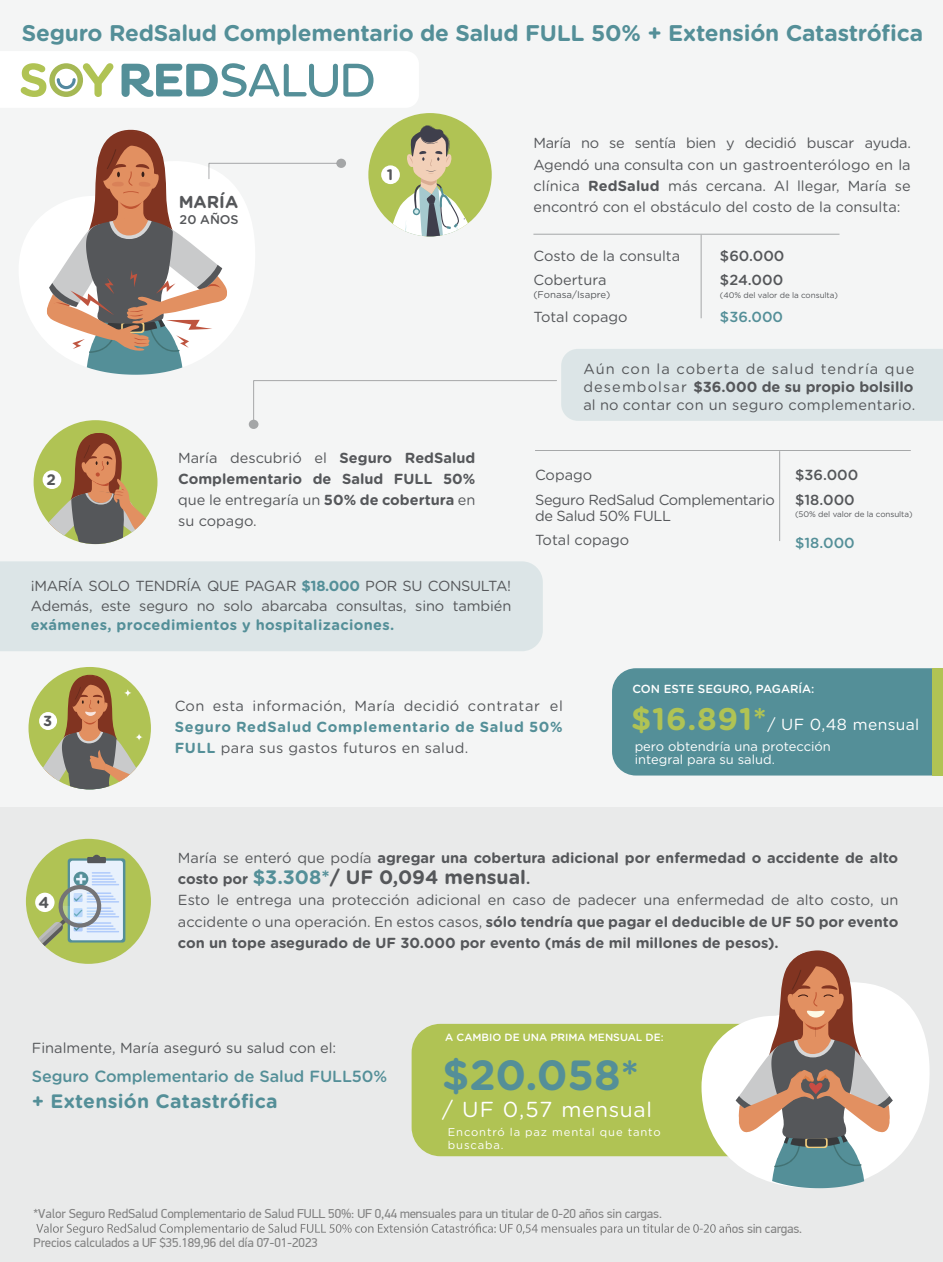
<style>
.page{position:relative;width:943px;height:1262px;background:#fff}
.page>*{position:absolute;margin:0;border:0;box-sizing:border-box;transform-origin:0 0}
.t1{font:700 42.15px "Gotham Rounded";color:#548f98}
.t2{font:700 31.28px "Gotham Rounded";color:#b0c354}
.t3{font:700 22.65px "Gotham Rounded";letter-spacing:-.01em;color:#548f98}
.t4{font:21.67px "Gotham Rounded";color:#fff}
.t5{font:700 19.42px "Gotham Rounded";color:#55575a}
.t6{font:700 19.42px "Gotham Rounded";letter-spacing:.015em;color:#548f98}
.t7{font:700 17.25px "Gotham Rounded";color:#55575a}
.t8{font:500 16.2px "Gotham Rounded";letter-spacing:-.01em;color:#548f98}
.t9{font:700 15.75px "Gotham Rounded";color:#55575a}
.t10{font:700 15.23px "Gotham Rounded";color:#55575a}
.t11{font:14.55px/21px "Gotham Rounded";color:#55575a;text-align:justify}
.t12{font:700 14.55px/21px "Gotham Rounded";color:#55575a;text-align:justify}
.t13{font:14.55px/18.1px "Gotham Rounded";letter-spacing:.025em;color:#55575a}
.t14{font:700 14.55px/21px "Gotham Rounded";letter-spacing:.05em;color:#548f98}
.t15{font:14.55px/24.3px "Gotham Rounded";letter-spacing:-.025em;color:#55575a}
.t16{font:700 14.55px "Gotham Rounded";letter-spacing:.025em;color:#548f98}
.t17{font:500 14.55px/24.3px "Gotham Rounded";color:#55575a}
.t18{font:500 14.55px "Gotham Rounded";color:#548f98}
.t19{font:12.98px "PF Din Display Pro";letter-spacing:-.01em;color:#606060}
.t20{font:12.98px/13px "Gotham Rounded";color:#fff}
.t21{font:500 12.6px "Gotham Rounded";color:#55575a}
.t22{font:500 11.7px "Gotham Rounded";color:#fff}
.t23{font:11.25px/13px "Gotham Rounded";letter-spacing:.075em;color:#fff}
.t24{font:500 10.5px "Gotham Rounded";color:#fff}
.t25{font:9.68px "Gotham Rounded";color:#55575a}
.t26{font:8.1px "Gotham Rounded";letter-spacing:-.01em;color:#55575a}
.s1{font-weight:700}
.s2{font-weight:400}
.s3{font-weight:500}
.s4{font-weight:700;color:#548f98}
.s5{font-weight:400;color:#55575a}
.s6{font-weight:400;font-size:16.05px;color:#fff}
.s7{font-weight:400;font-size:15.67px;color:#fff}
.s8{font-size:14.55px}
.s9{color:#548f98}
.s10{font-size:21.08px}
</style>
<div class="page">
<div style="left:0;top:0;width:943px;height:1261px;background:#f4f5f5"></div>
<div style="left:0;top:807px;width:943px;height:454px;background:#e9eaea"></div>
<div style="left:411px;top:1023px;width:290px;height:133px;background:#b0c354"></div>
<div style="left:26px;top:838px;width:125px;height:125px;background:#b0c354;border-radius:50%"></div>
<div style="left:68px;top:858px;width:57px;height:84px;background:#548f98;border-radius:3px"></div>
<div style="left:70px;top:860px;width:53px;height:80px;background:#e8f1fc;border-radius:3px"></div>
<svg style="left:87px;top:854px;width:19px;height:9px"></svg>
<hr style="left:92px;top:883px;width:27px;height:2px;background:#b0cbfb">
<hr style="left:87px;top:901px;width:32px;height:1px;background:#b0cbfb">
<hr style="left:87px;top:915px;width:32px;height:2px;background:#b0cbfb">
<hr style="left:87px;top:930px;width:32px;height:2px;background:#b0cbfb">
<svg style="left:30px;top:872px;width:86px;height:80px"></svg>
<div style="left:35px;top:892px;width:20px;height:20px;background:#fff;border-radius:50%"></div>
<svg style="left:36px;top:1223px;width:695px;height:12px"></svg>
<svg style="left:701px;top:992px;width:229px;height:170px;fill:#fff"></svg>
<svg style="left:735px;top:950px;width:157px;height:238px"></svg>
<svg style="left:0;top:52px;width:418px;height:55px"></svg>
<div style="left:0;top:561px;width:543px;height:90px;background:#dce5e7"></div>
<svg style="left:19px;top:216px;width:24px;height:121px;fill:#fff"></svg>
<div style="left:249px;top:419px;width:9px;height:10px;background:#a4a6a7;border-radius:50%"></div>
<div style="left:368px;top:113px;width:123px;height:123px;background:#b0c354;border-radius:50%"></div>
<svg style="left:43px;top:124px;width:900px;height:301px"></svg>
<div style="left:381px;top:165px;width:19px;height:19px;background:#fff;border-radius:50%"></div>
<div style="left:34px;top:420px;width:123px;height:124px;background:#b0c354;border-radius:50%"></div>
<svg style="left:35px;top:433px;width:117px;height:111px"></svg>
<div style="left:28px;top:667px;width:123px;height:122px;background:#b0c354;border-radius:50%"></div>
<svg style="left:37px;top:674px;width:104px;height:115px"></svg>
<svg style="left:124px;top:689px;width:7px;height:7px"></svg>
<svg style="left:135px;top:733px;width:8px;height:7px"></svg>
<div style="left:39px;top:712px;width:18px;height:18px;background:#fff;border-radius:50%"></div>
<div style="left:612px;top:668px;width:320px;height:107px;background:#548f98"></div>
<hr style="left:533px;top:234px;width:306px;height:1px;background:#55575a">
<hr style="left:700px;top:235px;width:1px;height:83px;background:#55575a">
<hr style="left:535px;top:450px;width:375px;height:1px;background:#55575a">
<hr style="left:779px;top:451px;width:1px;height:90px;background:#55575a">
<div style="left:43px;top:470px;width:18px;height:19px;background:#fff;border-radius:50%"></div>
<div style="left:336px;top:159px;width:10px;height:9px;background:#a4a6a7;border-radius:50%"></div>
<div style="left:932px;top:668px;width:11px;height:107px;background:#b0c354"></div>
<h3 class="t3" style="left:22px;top:17px;width:902px">Seguro RedSalud Complementario de Salud FULL 50% + Extensión Catastrófica</h3>
<p class="t7" style="left:179px;top:189px;width:61px">MARÍA</p>
<p class="t21" style="left:180px;top:210px;width:61px">20 AÑOS</p>
<p class="t10" style="left:387px;top:163px;width:8px">1</p>
<p class="t11" style="left:533px;top:132px;width:379px">María no se sentía bien y decidió buscar ayuda.<br>Agendó una consulta con un gastroenterólogo en la clínica <span class="s1">RedSalud</span> más cercana. Al llegar, María se encontró con el obstáculo del costo de la consulta:</p>
<p class="t11" style="left:533px;top:243px;width:148px;line-height:24.3px">Costo de la consulta<br>Cobertura</p>
<p class="t25" style="left:533px;top:288px;width:78px">(Fonasa/Isapre)</p>
<p class="t11" style="left:533px;top:306px;width:96px">Total copago</p>
<p class="t17" style="left:720px;top:243px;width:66px">$60.000 $24.000</p>
<p class="t26" style="left:720px;top:289px;width:119px">(40% del valor de la consulta)</p>
<p class="t18" style="left:720px;top:307px;width:65px">$36.000</p>
<p class="t13" style="left:583px;top:359px;width:333px">Aún con la coberta de salud tendría que desembolsar <span class="s1">$36.000 de su propio bolsillo </span>al no contar con un seguro complementario.</p>
<p class="t12" style="left:178px;top:446px;width:299px"><span class="s2">María descubrió el</span> Seguro RedSalud Complementario de Salud FULL 50% <span class="s2">que le entregaría un</span> 50% de cobertura <span class="s2">en su copago.</span></p>
<p class="t10" style="left:47px;top:468px;width:11px">2</p>
<p class="t17" style="left:775px;top:462px;width:65px">$36.000</p>
<p class="t26" style="left:775px;top:509px;width:119px">(50% del valor de la consulta)</p>
<p class="t18" style="left:775px;top:532px;width:61px">$18.000</p>
<p class="t17" style="left:795px;top:462px;width:65px">$36. 00 $18. 00</p>
<p class="t26" style="left:795px;top:509px;width:119px">(50% del valor de la consulta)</p>
<p class="t18" style="left:795px;top:532px;width:61px">$18. 00</p>
<p class="t15" style="left:535px;top:462px;width:302px">Copago<br>Seguro RedSalud Complementario<span class="s3">$18.000</span></p>
<p class="t15" style="left:535px;top:503px;width:138px">de Salud 50% FULL<br>Total copago</p>
<p class="t11" style="left:31px;top:576px;width:482px;line-height:19.4px">¡MARÍA SOLO TENDRÍA QUE PAGAR <span class="s4">$18.000</span> POR SU CONSULTA!<br>Además, este seguro no solo abarcaba consultas, sino también</p>
<p class="t16" style="left:31px;top:614px;width:365px">exámenes, procedimientos y hospitalizaciones.</p>
<p class="t12" style="left:43px;top:710px;width:11px">3</p>
<p class="t13" style="left:175px;top:696px;width:389px">Con esta información, María decidió contratar el</p>
<p class="t14" style="left:175px;top:716px;width:389px">Seguro RedSalud Complementario de Salud 50%<br>FULL <span class="s5">para sus gastos futuros en salud.</span></p>
<p class="t22" style="left:632px;top:680px;width:183px">CON ESTE SEGURO, PAGARÍA:</p>
<h2 class="t2" style="left:631px;top:696px;width:290px">$16.891*<span class="s6">/ UF 0,48</span> <span class="s7">mensual</span></h2>
<p class="t20" style="left:634px;top:739px;width:198px">pero obtendría una protección integral para su salud.</p>
<p class="t9" style="left:38px;top:890px;width:12px">4</p>
<p class="t12" style="left:178px;top:847px;width:721px"><span class="s2">María se enteró que podía</span> agregar una cobertura adicional por enfermedad o accidente de alto</p>
<h3 class="t5" style="left:178px;top:863px;width:354px"><span class="s8">costo por</span> <span class="s9">$3.308*</span>/ UF 0,094 mensual<span class="s8">.</span></h3>
<p class="t11" style="left:178px;top:889px;width:722px">Esto le entrega una protección adicional en caso de padecer una enfermedad de alto costo, un accidente o una operación. En estos casos, <span class="s1">sólo tendría que pagar el deducible de UF 50 por evento con un tope asegurado de UF 30.000 por evento (más de mil millones de pesos).</span></p>
<p class="t11" style="left:32px;top:1036px;width:306px">Finalmente, María aseguró su salud con el:</p>
<p class="t8" style="left:32px;top:1064px;width:357px">Seguro Complementario de Salud FULL50%</p>
<h3 class="t6" style="left:32px;top:1086px;width:247px">+ Extensión Catastrófica</h3>
<p class="t24" style="left:445px;top:1029px;width:220px">A CAMBIO DE UNA PRIMA MENSUAL DE:</p>
<h1 class="t1" style="left:442px;top:1043px;width:198px">$20.058*</h1>
<h3 class="t4" style="left:442px;top:1094px;width:211px">/ UF 0,57 <span class="s10">mensual</span></h3>
<p class="t23" style="left:448px;top:1125px;width:214px">Encontró la paz mental que tanto buscaba.</p>
<p class="t19" style="left:34px;top:1205px;width:629px">*Valor Seguro RedSalud Complementario de Salud FULL 50%: UF 0,44 mensuales para un titular de 0-20 años sin cargas.</p>
<p class="t19" style="left:34px;top:1235px;width:286px">Precios calculados a UF $35.189,96 del día 07-01-2023</p>
<p class="t19" style="left:732px;top:1220px;width:72px">os sin cargas.</p>
</div>
